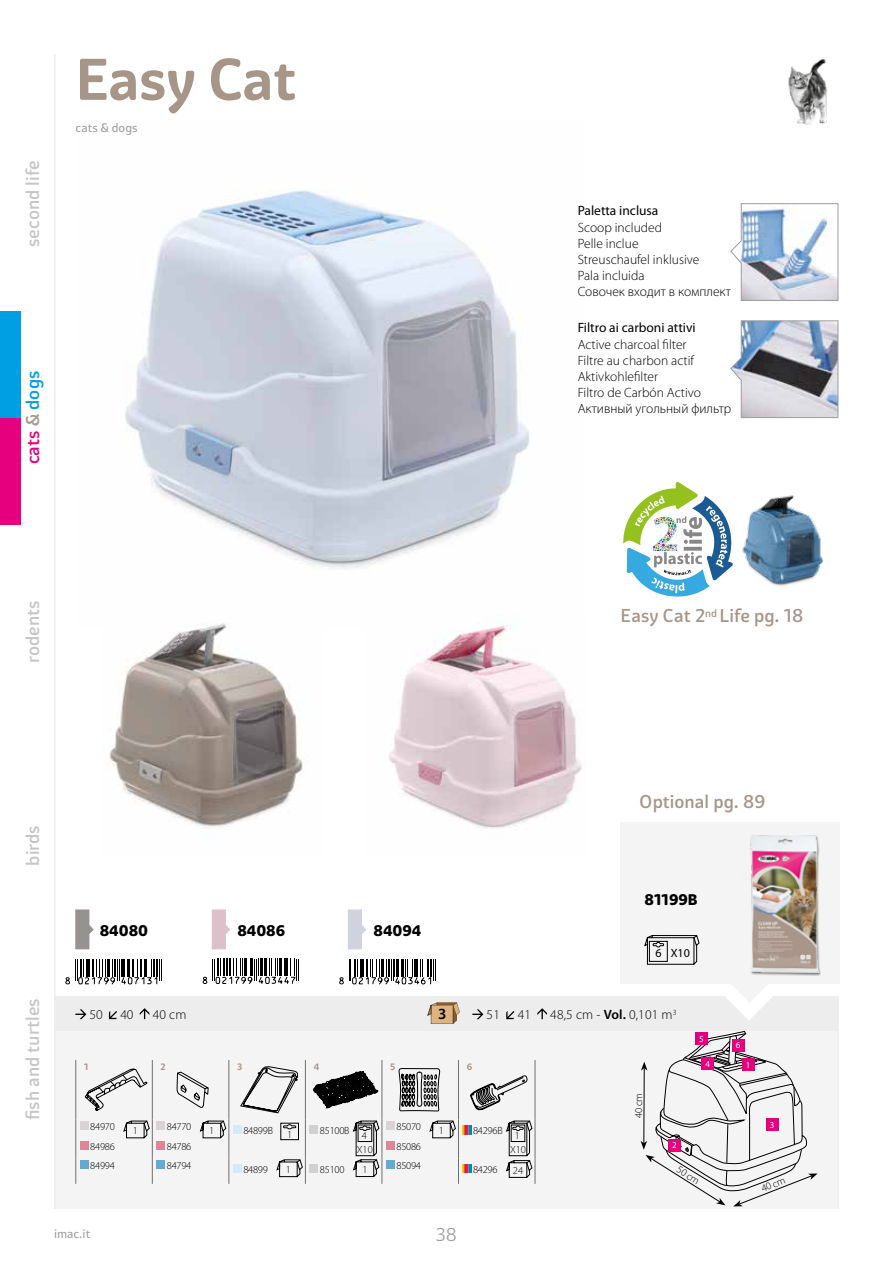
<style>
.page{position:relative;width:893px;height:1263px;background:#fff}
.page>*{position:absolute;margin:0;border:0;box-sizing:border-box;transform-origin:0 0}
.t1{font:700 57px "Graviola Soft";color:#a79688}
.t2{font:500 18px "Graviola Soft";color:#c6c6c6}
.t3{font:500 18px "Graviola Soft";color:#a79688}
.t4{font:500 18px "Graviola Soft";color:#e6007d}
.t5{font:18px "Graviola Soft";color:#9d9d9c}
.t6{font:600 15.6px "Myriad Pro";color:#000}
.t7{font:800 15px "Graviola Soft";color:#000}
.t8{font:300 13.5px/16.2px "Myriad Pro";color:#000}
.t9{font:13.5px "Myriad Pro";color:#000}
.t10{font:12px "Graviola Soft";color:#9d9d9c}
.t11{font:12px "Myriad Pro";color:#000}
.t12{font:300 10.5px/19.5px "Myriad Pro";letter-spacing:-.025em;color:#000;text-align:justify}
.t13{font:700 9px "Graviola Soft";color:#a79688}
.t14{font:9px "Myriad Pro";color:#fff}
.s1{color:#a79688}
.s2{color:#009fe3}
.s3{font-weight:600}
</style>
<div class="page">
<div style="left:54px;top:996px;width:785px;height:213px;background:#f4f4f4"></div>
<div style="left:54px;top:996px;width:785px;height:35px;background:#ededed"></div>
<hr style="left:837px;top:996px;width:2px;height:213px;background:#ededed">
<img style="left:125px;top:190px;width:405px;height:379px">
<img style="left:388px;top:625px;width:194px;height:204px">
<img style="left:109px;top:623px;width:194px;height:206px">
<hr style="left:76px;top:1060px;width:1px;height:59px;background:#706f6f">
<hr style="left:152px;top:1060px;width:1px;height:59px;background:#706f6f">
<hr style="left:229px;top:1060px;width:1px;height:59px;background:#706f6f">
<hr style="left:305px;top:1060px;width:1px;height:59px;background:#706f6f">
<hr style="left:382px;top:1060px;width:1px;height:59px;background:#706f6f">
<hr style="left:458px;top:1060px;width:1px;height:59px;background:#706f6f">
<hr style="left:535px;top:1060px;width:1px;height:59px;background:#706f6f">
<hr style="left:76px;top:1119px;width:1px;height:39px;background:#706f6f">
<hr style="left:152px;top:1119px;width:1px;height:39px;background:#706f6f">
<hr style="left:229px;top:1119px;width:1px;height:39px;background:#706f6f">
<svg style="left:76px;top:1158px;width:1px;height:26px"></svg>
<svg style="left:152px;top:1158px;width:1px;height:26px"></svg>
<svg style="left:229px;top:1158px;width:1px;height:26px"></svg>
<hr style="left:305px;top:1119px;width:1px;height:39px;background:#706f6f">
<hr style="left:458px;top:1119px;width:1px;height:39px;background:#706f6f">
<hr style="left:535px;top:1119px;width:1px;height:39px;background:#706f6f">
<svg style="left:85px;top:1068px;width:62px;height:43px"></svg>
<svg style="left:177px;top:1072px;width:32px;height:36px"></svg>
<svg style="left:241px;top:1066px;width:57px;height:47px"></svg>
<svg style="left:399px;top:1068px;width:41px;height:43px"></svg>
<svg style="left:470px;top:1075px;width:57px;height:36px"></svg>
<div style="left:80px;top:1122px;width:9px;height:8px;background:#d8d4d5"></div>
<div style="left:80px;top:1141px;width:9px;height:9px;background:#df8598"></div>
<div style="left:80px;top:1161px;width:9px;height:8px;background:#64a9d0"></div>
<svg style="left:123px;top:1120px;width:27px;height:18px"></svg>
<div style="left:157px;top:1122px;width:8px;height:8px;background:#d8d4d5"></div>
<div style="left:157px;top:1141px;width:8px;height:9px;background:#df8598"></div>
<div style="left:157px;top:1161px;width:8px;height:8px;background:#64a9d0"></div>
<svg style="left:200px;top:1120px;width:26px;height:18px"></svg>
<div style="left:233px;top:1125px;width:9px;height:9px;background:#d4e9fa"></div>
<div style="left:281px;top:1123px;width:18px;height:17px;border:1px solid #000"></div>
<svg style="left:283px;top:1124px;width:13px;height:5px"></svg>
<div style="left:310px;top:1125px;width:8px;height:9px;background:#d1d0d3"></div>
<div style="left:386px;top:1122px;width:9px;height:8px;background:#d8d4d5"></div>
<div style="left:386px;top:1141px;width:9px;height:9px;background:#df8598"></div>
<div style="left:386px;top:1161px;width:9px;height:8px;background:#64a9d0"></div>
<svg style="left:429px;top:1120px;width:27px;height:18px"></svg>
<svg style="left:463px;top:1125px;width:8px;height:9px"></svg>
<div style="left:310px;top:1164px;width:8px;height:9px;background:#d1d0d3"></div>
<svg style="left:313px;top:1069px;width:70px;height:115px"></svg>
<svg style="left:458px;top:1158px;width:13px;height:26px"></svg>
<svg style="left:506px;top:1120px;width:30px;height:64px"></svg>
<div style="left:233px;top:1164px;width:9px;height:9px;background:#d4e9fa"></div>
<svg style="left:276px;top:1158px;width:30px;height:26px"></svg>
<svg style="left:472px;top:1009px;width:11px;height:10px"></svg>
<svg style="left:506px;top:1011px;width:8px;height:8px"></svg>
<svg style="left:537px;top:1008px;width:10px;height:11px"></svg>
<svg style="left:75px;top:1009px;width:11px;height:10px"></svg>
<svg style="left:109px;top:1011px;width:8px;height:8px"></svg>
<svg style="left:140px;top:1008px;width:9px;height:11px"></svg>
<img style="left:730px;top:320px;width:108px;height:98px">
<svg style="left:730px;top:203px;width:108px;height:98px"></svg>
<svg style="left:725px;top:984px;width:48px;height:36px"></svg>
<div style="left:620px;top:822px;width:220px;height:162px;background:#f4f4f4"></div>
<svg style="left:641px;top:1031px;width:177px;height:175px"></svg>
<div style="left:742px;top:1058px;width:13px;height:13px;background:#e6007d"></div>
<div style="left:668px;top:1139px;width:13px;height:12px;background:#e6007d"></div>
<div style="left:766px;top:1118px;width:12px;height:13px;background:#e6007d"></div>
<div style="left:702px;top:1057px;width:12px;height:13px;background:#e6007d"></div>
<div style="left:695px;top:1032px;width:13px;height:13px;background:#e6007d"></div>
<div style="left:732px;top:1039px;width:12px;height:12px;background:#e6007d"></div>
<svg style="left:623px;top:482px;width:84px;height:115px"></svg>
<img style="left:707px;top:495px;width:117px;height:93px">
<img style="left:788px;top:59px;width:40px;height:66px">
<svg style="left:427px;top:1002px;width:33px;height:22px"></svg>
<svg style="left:644px;top:935px;width:55px;height:30px"></svg>
<img style="left:750px;top:835px;width:71px;height:141px">
<svg style="left:65px;top:959px;width:97px;height:25px"></svg>
<svg style="left:75px;top:909px;width:19px;height:40px"></svg>
<svg style="left:202px;top:959px;width:97px;height:25px"></svg>
<svg style="left:212px;top:909px;width:18px;height:40px"></svg>
<svg style="left:339px;top:959px;width:97px;height:25px"></svg>
<svg style="left:348px;top:909px;width:18px;height:40px"></svg>
<svg style="left:0;top:311px;width:21px;height:213px"></svg>
<hr style="left:54px;top:54px;width:2px;height:1155px;background:#ededed">
<h2 class="t2" style="left:22px;top:247px;width:88px;rotate:-90deg">second life</h2>
<h1 class="t1" style="left:76px;top:44px;width:222px">Easy Cat</h1>
<p class="t10" style="left:76px;top:121px;width:64px">cats &amp; dogs</p>
<h2 class="t4" style="left:22px;top:464px;width:95px;rotate:-90deg">cats <span class="s1">&amp;</span> <span class="s2">dogs</span></h2>
<p class="t9" style="left:578px;top:202px;width:82px">Paletta inclusa</p>
<p class="t8" style="left:578px;top:219px;width:155px">Scoop included<br>Pelle inclue<br>Streuschaufel inklusive<br>Pala incluida<br>Совочек входит в комплект</p>
<p class="t9" style="left:578px;top:320px;width:119px">Filtro ai carboni attivi</p>
<p class="t8" style="left:578px;top:336px;width:155px">Active charcoal filter<br>Filtre au charbon actif<br>Aktivkohlefilter<br>Filtro de Carbón Activo<br>Активный угольный фильтр</p>
<h2 class="t2" style="left:22px;top:663px;width:64px;rotate:-90deg">rodents</h2>
<h2 class="t3" style="left:620px;top:605px;width:184px">Easy Cat 2<sup>nd</sup> Life pg. 18</h2>
<h2 class="t2" style="left:22px;top:865px;width:42px;rotate:-90deg">birds</h2>
<p class="t7" style="left:100px;top:921px;width:50px">84080</p>
<p class="t7" style="left:237px;top:921px;width:49px">84086</p>
<p class="t7" style="left:374px;top:921px;width:49px">84094</p>
<h2 class="t3" style="left:639px;top:790px;width:127px">Optional pg. 89</h2>
<p class="t7" style="left:645px;top:889px;width:55px">81199B</p>
<p class="t11" style="left:655px;top:945px;width:36px">6 X10</p>
<h2 class="t2" style="left:22px;top:1120px;width:123px;rotate:-90deg">fish and turtles</h2>
<p class="t8" style="left:90px;top:1007px;width:15px">50</p>
<p class="t8" style="left:120px;top:1007px;width:15px">40</p>
<p class="t8" style="left:153px;top:1007px;width:35px">40 cm</p>
<p class="t6" style="left:438px;top:1004px;width:10px">3</p>
<p class="t8" style="left:487px;top:1007px;width:15px">51</p>
<p class="t8" style="left:518px;top:1007px;width:15px">41</p>
<p class="t8" style="left:550px;top:1007px;width:128px">48,5 cm - <span class="s3">Vol.</span> 0,101 m<sup>3</sup></p>
<p class="t14" style="left:699px;top:1033px;width:6px">5</p>
<p class="t13" style="left:84px;top:1061px;width:6px">1</p>
<p class="t13" style="left:161px;top:1061px;width:7px">2</p>
<p class="t13" style="left:237px;top:1061px;width:7px">3</p>
<p class="t13" style="left:314px;top:1061px;width:7px">4</p>
<p class="t13" style="left:390px;top:1061px;width:7px">5</p>
<p class="t13" style="left:467px;top:1061px;width:7px">6</p>
<p class="t14" style="left:706px;top:1058px;width:6px">4</p>
<p class="t12" style="left:629px;top:1118px;width:26px;rotate:-90deg">40 cm</p>
<p class="t12" style="left:362px;top:1126px;width:7px">4</p>
<p class="t12" style="left:396px;top:1117px;width:26px">85070<br>85086<br>85094</p>
<p class="t12" style="left:439px;top:1121px;width:7px">1</p>
<p class="t12" style="left:473px;top:1121px;width:31px">84296B</p>
<p class="t12" style="left:90px;top:1117px;width:26px">84970<br>84986<br>84994</p>
<p class="t12" style="left:133px;top:1121px;width:7px">1</p>
<p class="t12" style="left:167px;top:1117px;width:26px">84770<br>84786<br>84794</p>
<p class="t12" style="left:209px;top:1121px;width:7px">1</p>
<p class="t12" style="left:243px;top:1121px;width:31px">84899B</p>
<p class="t12" style="left:320px;top:1121px;width:31px">85100B</p>
<p class="t12" style="left:287px;top:1125px;width:7px">1</p>
<p class="t12" style="left:515px;top:1126px;width:7px">1</p>
<p class="t12" style="left:357px;top:1140px;width:17px">X10</p>
<p class="t12" style="left:510px;top:1140px;width:17px">X10</p>
<p class="t12" style="left:243px;top:1160px;width:26px">84899</p>
<p class="t12" style="left:286px;top:1160px;width:7px">1</p>
<p class="t12" style="left:320px;top:1160px;width:26px">85100</p>
<p class="t12" style="left:362px;top:1160px;width:7px">1</p>
<p class="t12" style="left:473px;top:1160px;width:26px">84296</p>
<p class="t12" style="left:513px;top:1160px;width:12px">24</p>
<p class="t14" style="left:672px;top:1139px;width:6px">2</p>
<p class="t12" style="left:683px;top:1160px;width:26px;rotate:32deg">50 cm</p>
<p class="t10" style="left:54px;top:1227px;width:38px">imac.it</p>
<h2 class="t5" style="left:436px;top:1223px;width:23px">38</h2>
<p class="t14" style="left:736px;top:1040px;width:6px">6</p>
<p class="t14" style="left:746px;top:1059px;width:6px">1</p>
<p class="t14" style="left:770px;top:1119px;width:6px">3</p>
<p class="t12" style="left:758px;top:1180px;width:26px;rotate:-22deg">40 cm</p>
</div>
